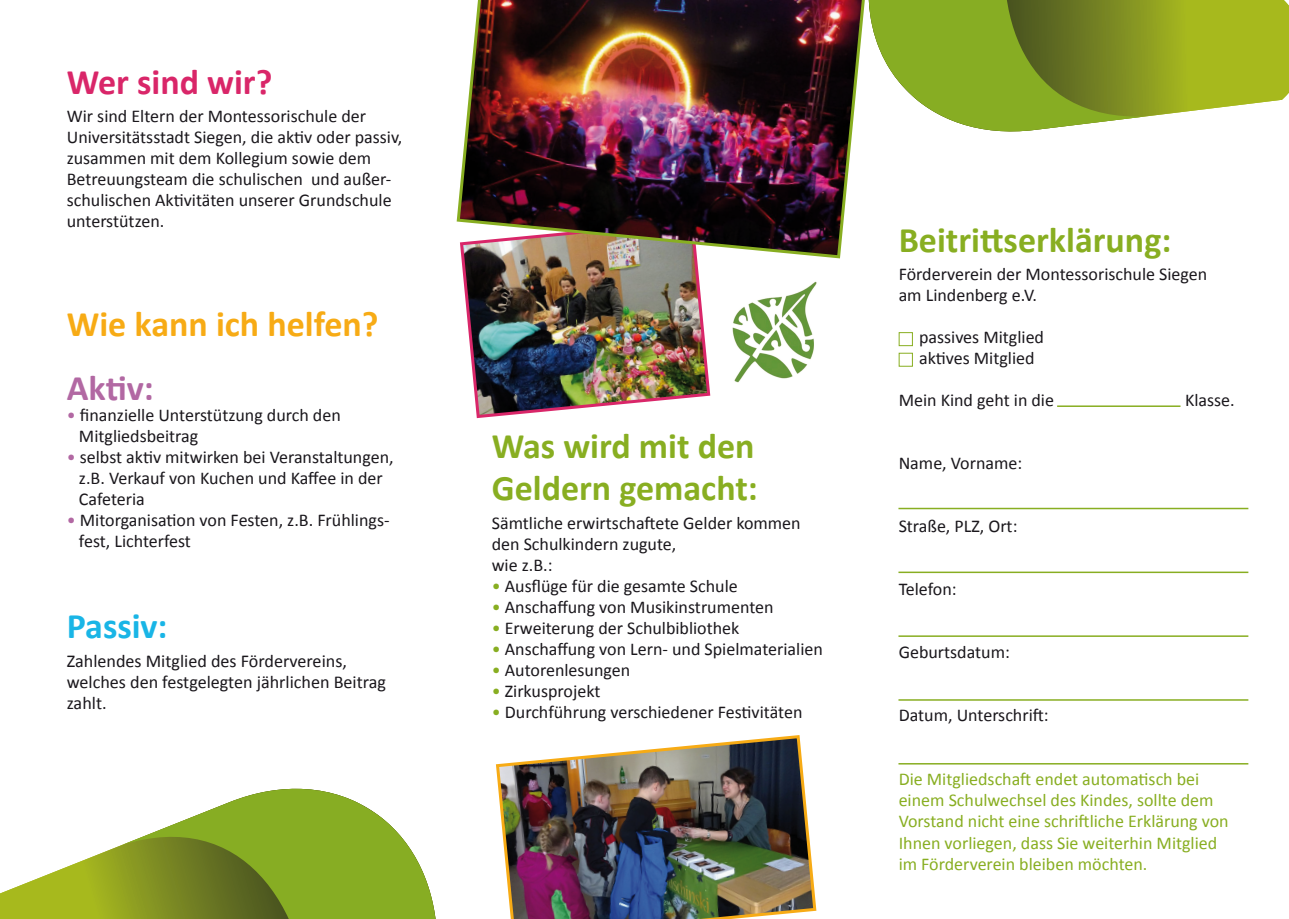
<style>
.page{position:relative;width:1289px;height:919px;background:#fff}
.page>*{position:absolute;margin:0;border:0;box-sizing:border-box;transform-origin:0 0}
.t1{font:700 36px/42px "Calibri";color:#88ae21}
.t2{font:700 36px "Calibri";color:#f7ab15}
.t3{font:700 36px "Calibri";color:#d92669}
.t4{font:700 36px "Calibri";color:#19b5e6}
.t5{font:700 36px "Calibri";color:#b268a3}
.t6{font:18.15px/21px "Calibri";color:#1a171c}
.t7{font:18px/21px "Calibri";color:#1a171c}
.t8{font:18px/21px "Calibri";color:#88ae21}
.s1{color:#b268a3}
.s2{color:#88ae21}
</style>
<div class="page">
<svg style="left:1145px;top:0;width:143px;height:117px;background:#a9ba2f"></svg>
<svg style="left:868px;top:0;width:277px;height:132px;background:#8ea641"></svg>
<svg style="left:0;top:844px;width:123px;height:74px;fill:#a7b91f"></svg>
<svg style="left:123px;top:788px;width:313px;height:130px;fill:#87ad23"></svg>
<img style="left:495px;top:735px;width:322px;height:183px">
<img style="left:461px;top:260px;width:250px;height:159px">
<img style="left:456px;top:0;width:409px;height:260px">
<img style="left:685px;top:258px;width:165px;height:131px">
<hr style="left:898px;top:507px;width:350px;height:2px;background:#88ae21">
<hr style="left:898px;top:571px;width:350px;height:2px;background:#88ae21">
<hr style="left:898px;top:635px;width:350px;height:2px;background:#88ae21">
<hr style="left:898px;top:699px;width:350px;height:1px;background:#88ae21">
<hr style="left:898px;top:763px;width:350px;height:1px;background:#88ae21">
<hr style="left:1057px;top:405px;width:123px;height:2px;background:#88ae21">
<div style="left:898px;top:332px;width:14px;height:14px;border:1px solid #88ae21"></div>
<h1 class="t3" style="left:67px;top:59px;width:207px">Wer sind wir?</h1>
<p class="t7" style="left:67px;top:106px;width:337px">Wir sind Eltern der Montessorischule der Universitätsstadt Siegen, die aktiv oder passiv, zusammen mit dem Kollegium sowie dem Betreuungsteam die schulischen und außer&shy;schulischen Aktivitäten unserer Grundschule unterstützen.</p>
<h1 class="t2" style="left:67px;top:301px;width:313px">Wie kann ich helfen?</h1>
<h1 class="t5" style="left:67px;top:365px;width:88px">Aktiv:</h1>
<p class="t7" style="left:79px;top:405px;width:263px;text-indent:-12px"><span class="s1">•</span> finanzielle Unterstützung durch den<br>Mitgliedsbeitrag</p>
<p class="t7" style="left:79px;top:447px;width:316px;text-indent:-12px"><span class="s1">•</span> selbst aktiv mitwirken bei Veranstaltungen, z.B. Verkauf von Kuchen und Kaffee in der<br>Cafeteria</p>
<p class="t7" style="left:79px;top:510px;width:312px;text-indent:-12px"><span class="s1">•</span> Mitorganisation von Festen, z.B. Frühlings&shy;fest, Lichterfest</p>
<h1 class="t4" style="left:67px;top:603px;width:102px">Passiv:</h1>
<p class="t6" style="left:67px;top:650px;width:321px">Zahlendes Mitglied des Fördervereins, welches den festgelegten jährlichen Beitrag zahlt.</p>
<h1 class="t1" style="left:492px;top:425px;width:267px">Was wird mit den<br>Geldern gemacht:</h1>
<p class="t7" style="left:492px;top:512px;width:310px">Sämtliche erwirtschaftete Gelder kommen den Schulkindern zugute,<br>wie z.B.:</p>
<p class="t7" style="left:492px;top:575px;width:247px"><span class="s2">•</span> Ausflüge für die gesamte Schule</p>
<p class="t7" style="left:492px;top:596px;width:283px"><span class="s2">•</span> Anschaffung von Musikinstrumenten</p>
<p class="t7" style="left:492px;top:617px;width:249px"><span class="s2">•</span> Erweiterung der Schulbibliothek</p>
<p class="t7" style="left:492px;top:638px;width:333px"><span class="s2">•</span> Anschaffung von Lern- und Spielmaterialien</p>
<p class="t7" style="left:492px;top:659px;width:140px"><span class="s2">•</span> Autorenlesungen</p>
<p class="t7" style="left:492px;top:680px;width:110px"><span class="s2">•</span> Zirkusprojekt</p>
<p class="t7" style="left:492px;top:701px;width:312px"><span class="s2">•</span> Durchführung verschiedener Festivitäten</p>
<h1 class="t1" style="left:898px;top:218px;width:274px">Beitrittserklärung:</h1>
<p class="t7" style="left:898px;top:264px;width:310px">Förderverein der Montessorischule Siegen am Lindenberg e.V.</p>
<p class="t7" style="left:919px;top:327px;width:126px">passives Mitglied aktives Mitglied</p>
<p class="t7" style="left:898px;top:390px;width:157px">Mein Kind geht in die</p>
<p class="t7" style="left:1185px;top:390px;width:51px">Klasse.</p>
<p class="t7" style="left:898px;top:453px;width:125px">Name, Vorname:</p>
<p class="t7" style="left:898px;top:516px;width:120px">Straße, PLZ, Ort:</p>
<p class="t7" style="left:898px;top:579px;width:59px">Telefon:</p>
<p class="t7" style="left:898px;top:642px;width:113px">Geburtsdatum:</p>
<p class="t7" style="left:898px;top:705px;width:151px">Datum, Unterschrift:</p>
<p class="t8" style="left:898px;top:769px;width:331px">Die Mitgliedschaft endet automatisch bei einem Schulwechsel des Kindes, sollte dem Vorstand nicht eine schriftliche Erklärung von Ihnen vorliegen, dass Sie weiterhin Mitglied im Förderverein bleiben möchten.</p>
</div>
